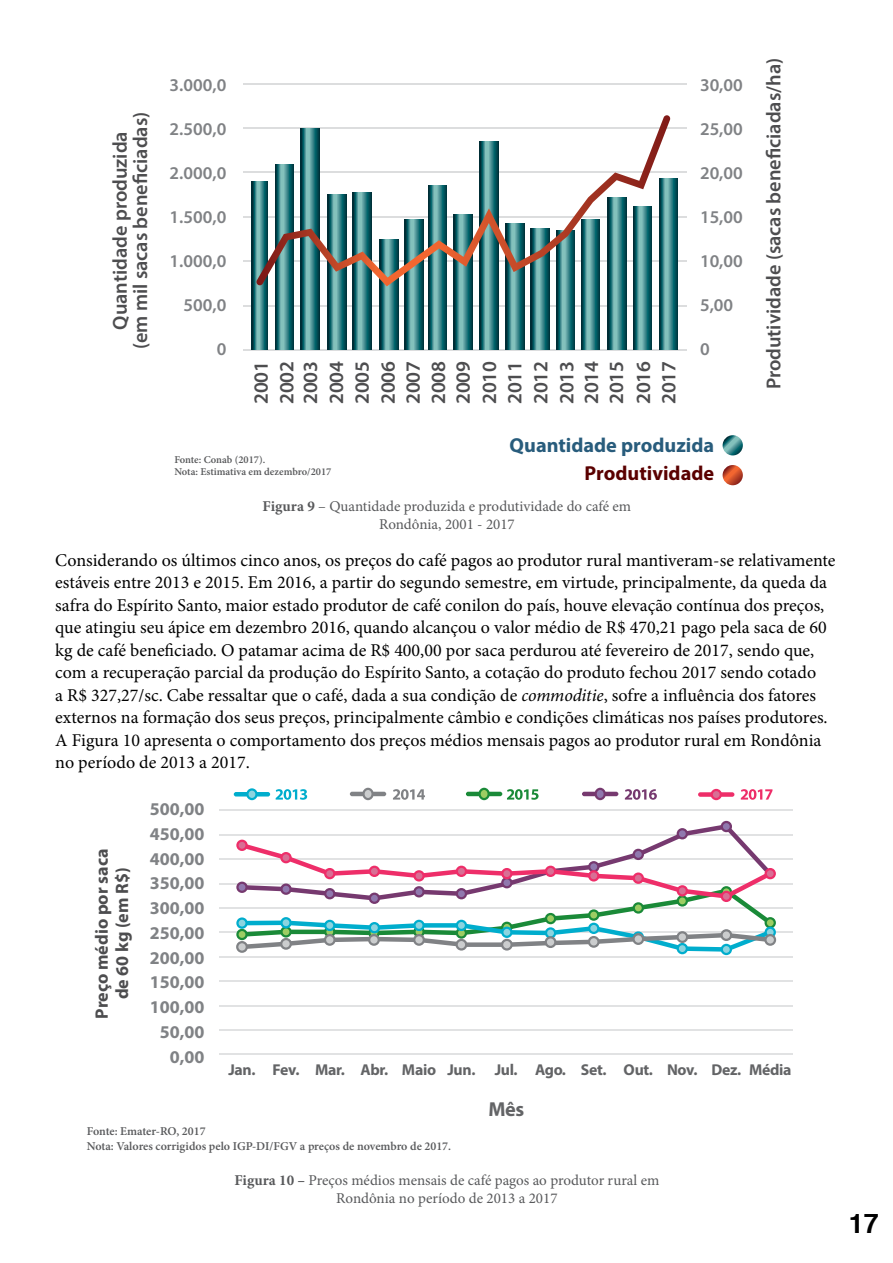
<style>
.page{position:relative;width:893px;height:1263px;background:#fff}
.page>*{position:absolute;margin:0;border:0;box-sizing:border-box;transform-origin:0 0}
.t1{font:700 27px "Helvetica";color:#000}
.t2{font:600 20.25px/25.5px "Myriad Pro";color:#4d4d4f}
.t3{font:700 20.25px "Myriad Pro";color:#285c7c}
.t4{font:700 20.25px "Myriad Pro";color:#5a0000}
.t5{font:700 20.25px "Myriad Pro";color:#636466}
.t6{font:18px/22.5px "Minion Pro";color:#000}
.t7{font:600 18px "Myriad Pro";color:#808285}
.t8{font:700 18px/24.8px "Myriad Pro";color:#808285;text-align:right}
.t9{font:700 18px/20.2px "Myriad Pro";color:#4d4d4f;text-align:center}
.t10{font:700 15.75px "Myriad Pro";letter-spacing:-.02em;color:#636466}
.t11{font:15px/18px "Minion Pro";color:#58595b;text-align:center}
.t12{font:600 12px/14.4px "Minion Pro";color:#58595b}
.t13{font:600 10.5px/12.6px "Minion Pro";color:#58595b}
.s1{font-weight:700}
.s2{font-style:italic}
</style>
<div class="page">
<svg style="left:723px;top:435px;width:20px;height:20px"></svg>
<svg style="left:723px;top:465px;width:20px;height:20px"></svg>
<hr style="left:243px;top:83px;width:443px;height:1px;background:#dcddde">
<hr style="left:243px;top:128px;width:443px;height:1px;background:#dcddde">
<hr style="left:243px;top:172px;width:443px;height:1px;background:#dcddde">
<hr style="left:243px;top:216px;width:443px;height:1px;background:#dcddde">
<hr style="left:243px;top:261px;width:443px;height:1px;background:#dcddde">
<hr style="left:243px;top:305px;width:443px;height:1px;background:#dcddde">
<hr style="left:243px;top:349px;width:443px;height:1px;background:#dcddde">
<svg style="left:252px;top:181px;width:16px;height:169px"></svg>
<svg style="left:275px;top:286px;width:19px;height:64px"></svg>
<svg style="left:301px;top:286px;width:18px;height:64px"></svg>
<svg style="left:328px;top:286px;width:18px;height:64px"></svg>
<svg style="left:353px;top:286px;width:18px;height:64px"></svg>
<svg style="left:380px;top:286px;width:18px;height:64px"></svg>
<svg style="left:405px;top:286px;width:18px;height:64px"></svg>
<svg style="left:428px;top:286px;width:19px;height:64px"></svg>
<svg style="left:454px;top:286px;width:18px;height:64px"></svg>
<svg style="left:480px;top:286px;width:18px;height:64px"></svg>
<svg style="left:506px;top:286px;width:18px;height:64px"></svg>
<svg style="left:531px;top:286px;width:18px;height:64px"></svg>
<svg style="left:556px;top:286px;width:19px;height:64px"></svg>
<svg style="left:581px;top:286px;width:19px;height:64px"></svg>
<svg style="left:608px;top:286px;width:18px;height:64px"></svg>
<svg style="left:633px;top:286px;width:19px;height:64px"></svg>
<svg style="left:659px;top:178px;width:19px;height:172px;background:#256f74"></svg>
<svg style="left:256px;top:115px;width:415px;height:171px"></svg>
<hr style="left:219px;top:810px;width:574px;height:1px;background:#dcddde">
<hr style="left:219px;top:834px;width:574px;height:1px;background:#dcddde">
<hr style="left:219px;top:859px;width:574px;height:1px;background:#dcddde">
<hr style="left:219px;top:883px;width:574px;height:1px;background:#dcddde">
<hr style="left:219px;top:907px;width:574px;height:1px;background:#dcddde">
<hr style="left:219px;top:932px;width:574px;height:1px;background:#dcddde">
<hr style="left:219px;top:956px;width:574px;height:1px;background:#dcddde">
<hr style="left:219px;top:981px;width:574px;height:1px;background:#dcddde">
<hr style="left:219px;top:1005px;width:574px;height:1px;background:#dcddde">
<hr style="left:219px;top:1029px;width:574px;height:2px;background:#dcddde">
<hr style="left:219px;top:1054px;width:574px;height:1px;background:#dcddde">
<div style="left:721px;top:821px;width:11px;height:11px;border:2px solid #76396f;border-radius:50%"></div>
<div style="left:721px;top:944px;width:11px;height:11px;border:2px solid #00adcd;border-radius:50%"></div>
<svg style="left:236px;top:822px;width:542px;height:132px"></svg>
<div style="left:369px;top:935px;width:10px;height:10px;background:#cbcdce;border-radius:50%"></div>
<div style="left:368px;top:934px;width:12px;height:12px;border:2px solid #808285;border-radius:50%"></div>
<div style="left:325px;top:935px;width:10px;height:10px;background:#cbcdce;border-radius:50%"></div>
<div style="left:324px;top:934px;width:12px;height:12px;border:2px solid #808285;border-radius:50%"></div>
<div style="left:457px;top:940px;width:9px;height:9px;background:#cbcdce;border-radius:50%"></div>
<div style="left:455px;top:939px;width:12px;height:11px;border:2px solid #808285;border-radius:50%"></div>
<div style="left:414px;top:935px;width:10px;height:10px;background:#cbcdce;border-radius:50%"></div>
<div style="left:413px;top:934px;width:12px;height:12px;border:2px solid #808285;border-radius:50%"></div>
<div style="left:237px;top:942px;width:10px;height:10px;background:#cbcdce;border-radius:50%"></div>
<div style="left:236px;top:941px;width:12px;height:12px;border:2px solid #808285;border-radius:50%"></div>
<div style="left:281px;top:939px;width:10px;height:9px;background:#cbcdce;border-radius:50%"></div>
<div style="left:280px;top:938px;width:12px;height:12px;border:2px solid #808285;border-radius:50%"></div>
<div style="left:765px;top:935px;width:10px;height:10px;background:#cbcdce;border-radius:50%"></div>
<div style="left:764px;top:934px;width:12px;height:12px;border:2px solid #808285;border-radius:50%"></div>
<div style="left:677px;top:932px;width:10px;height:10px;background:#cbcdce;border-radius:50%"></div>
<div style="left:676px;top:931px;width:12px;height:12px;border:2px solid #808285;border-radius:50%"></div>
<div style="left:633px;top:934px;width:10px;height:10px;background:#cbcdce;border-radius:50%"></div>
<div style="left:632px;top:933px;width:12px;height:12px;border:2px solid #808285;border-radius:50%"></div>
<div style="left:721px;top:930px;width:10px;height:10px;background:#cbcdce;border-radius:50%"></div>
<div style="left:720px;top:929px;width:12px;height:12px;border:2px solid #808285;border-radius:50%"></div>
<div style="left:589px;top:937px;width:9px;height:10px;background:#cbcdce;border-radius:50%"></div>
<div style="left:588px;top:936px;width:12px;height:12px;border:2px solid #808285;border-radius:50%"></div>
<div style="left:502px;top:940px;width:10px;height:9px;background:#cbcdce;border-radius:50%"></div>
<div style="left:501px;top:939px;width:12px;height:11px;border:2px solid #808285;border-radius:50%"></div>
<div style="left:546px;top:937px;width:9px;height:10px;background:#cbcdce;border-radius:50%"></div>
<div style="left:545px;top:936px;width:11px;height:12px;border:2px solid #808285;border-radius:50%"></div>
<svg style="left:276px;top:789px;width:31px;height:11px"></svg>
<hr style="left:234px;top:792px;width:36px;height:4px;background:#00adcd;border-radius:2px">
<svg style="left:246px;top:788px;width:12px;height:12px"></svg>
<hr style="left:466px;top:792px;width:36px;height:4px;background:#1a8a38;border-radius:2px">
<svg style="left:478px;top:788px;width:12px;height:12px"></svg>
<svg style="left:507px;top:789px;width:32px;height:11px"></svg>
<svg style="left:393px;top:789px;width:32px;height:11px"></svg>
<hr style="left:350px;top:792px;width:36px;height:4px;background:#808285;border-radius:2px">
<svg style="left:362px;top:788px;width:12px;height:12px"></svg>
<hr style="left:582px;top:792px;width:36px;height:4px;background:#76396f;border-radius:2px">
<svg style="left:594px;top:788px;width:12px;height:12px"></svg>
<svg style="left:625px;top:789px;width:32px;height:11px"></svg>
<div style="left:698px;top:792px;width:36px;height:5px;background:#ee2e69;border-radius:2px"></div>
<svg style="left:711px;top:789px;width:11px;height:11px"></svg>
<svg style="left:741px;top:789px;width:31px;height:11px"></svg>
<p class="t2" style="left:110px;top:349px;width:239px;line-height:20.2px;text-align:center;rotate:-90deg">Quantidade produzida<br>(em mil sacas bene ciadas)</p>
<p class="t7" style="left:170px;top:73px;width:58px">3.000,0</p>
<p class="t7" style="left:170px;top:117px;width:58px">2.500,0</p>
<p class="t7" style="left:170px;top:161px;width:58px">2.000,0</p>
<p class="t7" style="left:170px;top:205px;width:58px">1.500,0</p>
<p class="t7" style="left:170px;top:249px;width:58px">1.000,0</p>
<p class="t7" style="left:183px;top:294px;width:44px">500,0</p>
<p class="t7" style="left:217px;top:338px;width:11px">0</p>
<p class="t2" style="left:247px;top:404px;width:45px;line-height:26px;rotate:-90deg">2001<br>2002</p>
<p class="t2" style="left:297px;top:404px;width:45px;text-align:justify;rotate:-90deg">2003<br>2004<br>2005<br>2006<br>2007<br>2008<br>2009<br>2010<br>2011<br>2012<br>2013<br>2014<br>2015</p>
<p class="t2" style="left:630px;top:404px;width:45px;rotate:-90deg">2016<br>2017</p>
<p class="t7" style="left:700px;top:73px;width:44px">30,00</p>
<p class="t7" style="left:700px;top:117px;width:44px">25,00</p>
<p class="t7" style="left:700px;top:161px;width:44px">20,00</p>
<p class="t7" style="left:700px;top:205px;width:44px">15,00</p>
<p class="t7" style="left:700px;top:249px;width:44px">10,00</p>
<p class="t7" style="left:700px;top:294px;width:35px">5,00</p>
<p class="t7" style="left:700px;top:338px;width:11px">0</p>
<p class="t13" style="left:174px;top:453px;width:159px">Fonte: Conab (2017).<br>Nota: Estimativa em dezembro/2017</p>
<p class="t3" style="left:510px;top:432px;width:206px">Quantidade produzida</p>
<p class="t4" style="left:585px;top:460px;width:131px">Produtividade</p>
<p class="t11" style="left:263px;top:497px;width:370px"><span class="s1">Figura 9</span> – Quantidade produzida e produtividade do café em<br>Rondônia, 2001 - 2017</p>
<p class="t2" style="left:761px;top:389px;width:333px;rotate:-90deg">Produtividade (sacas bene ciadas/ha)</p>
<p class="t6" style="left:55px;top:549px;width:782px">Considerando os últimos cinco anos, os preços do café pagos ao produtor rural mantiveram-se relativamente estáveis entre 2013 e 2015. Em 2016, a partir do segundo semestre, em virtude, principalmente, da queda da safra do Espírito Santo, maior estado produtor de café conilon do país, houve elevação contínua dos preços, que atingiu seu ápice em dezembro 2016, quando alcançou o valor médio de R$ 470,21 pago pela saca de 60 kg de café beneficiado. O patamar acima de R$ 400,00 por saca perdurou até fevereiro de 2017, sendo que, com a recuperação parcial da produção do Espírito Santo, a cotação do produto fechou 2017 sendo cotado<br>a R$ 327,27/sc. Cabe ressaltar que o café, dada a sua condição de <span class="s2">commoditie</span>, sofre a influência dos fatores externos na formação dos seus preços, principalmente câmbio e condições climáticas nos países produtores.<br>A Figura 10 apresenta o comportamento dos preços médios mensais pagos ao produtor rural em Rondônia no período de 2013 a 2017.</p>
<p class="t9" style="left:91px;top:1018px;width:171px;rotate:-90deg">Preço médio por saca de 60 kg (em R$)</p>
<p class="t8" style="left:150px;top:796px;width:56px">500,00<br>450,00<br>400,00<br>350,00<br>300,00<br>250,00<br>200,00<br>150,00<br>100,00<br>50,00<br>0,00</p>
<p class="t10" style="left:229px;top:1059px;width:564px">Jan. Fev. Mar. Abr. Maio Jun. Jul. Ago. Set. Out. Nov. Dez. Média</p>
<p class="t5" style="left:488px;top:1096px;width:37px">Mês</p>
<p class="t12" style="left:87px;top:1124px;width:366px">Fonte: Emater-RO, 2017<br>Nota: Valores corrigidos pelo IGP-DI/FGV a preços de novembro de 2017.</p>
<p class="t11" style="left:234px;top:1171px;width:426px"><span class="s1">Figura 10 –</span> Preços médios mensais de café pagos ao produtor rural em<br>Rondônia no período de 2013 a 2017</p>
<h1 class="t1" style="left:849px;top:1202px;width:32px">17</h1>
</div>
